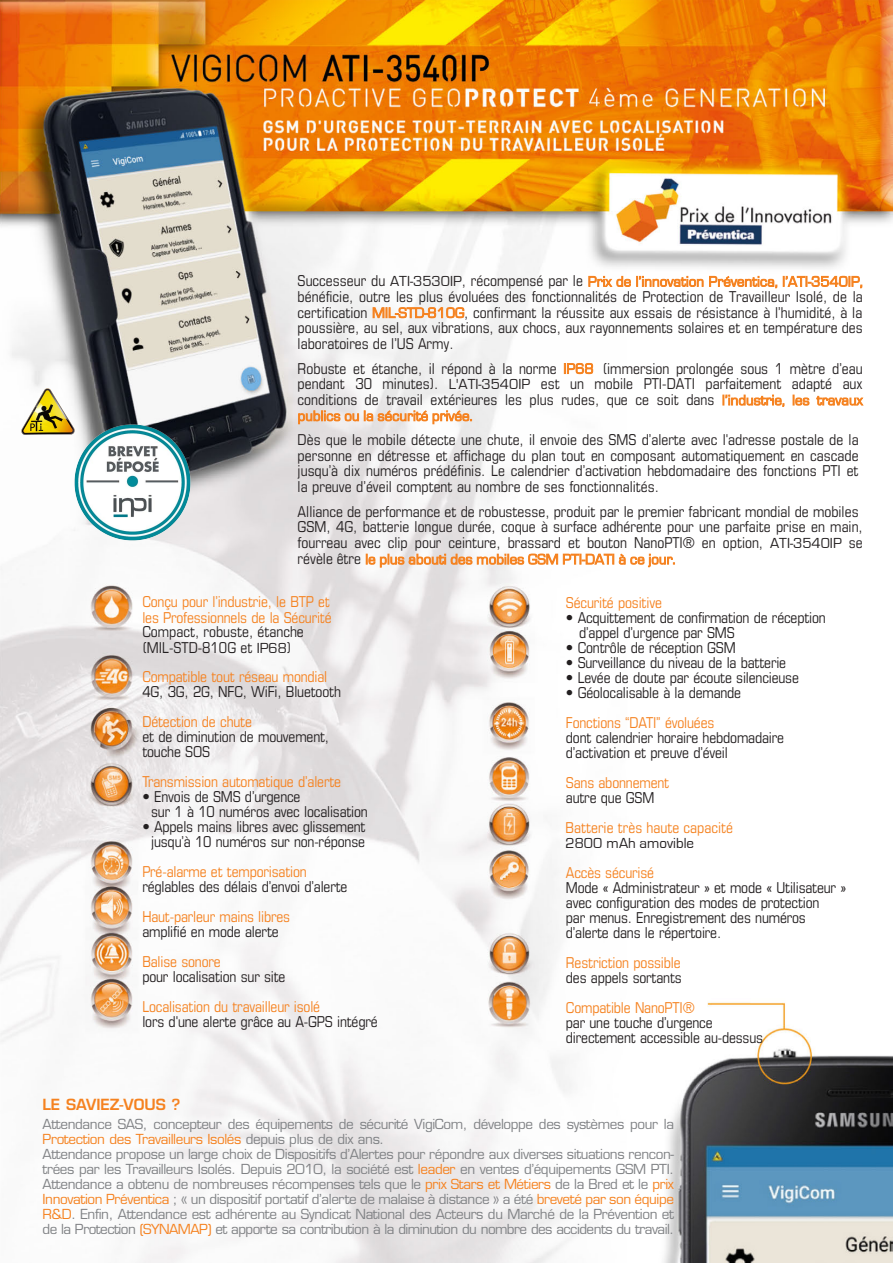
<style>
.page{position:relative;width:893px;height:1263px;background:#fff}
.page>*{position:absolute;margin:0;border:0;box-sizing:border-box;transform-origin:0 0}
.t1{font:condensed 15px/15px "Eurostile";letter-spacing:-.01em;color:#231f20}
.t2{font:condensed 15px/15.1px "Eurostile";letter-spacing:-.01em;color:#f58220}
.t3{font:15px "Eurostile";color:#231f20}
.t4{font:600 15px "Eurostile";color:#f58220}
.t5{font:13.5px/15px "Eurostile";letter-spacing:-.03em;color:#808285}
.s1{font-stretch:normal}
.s2{font-stretch:normal;color:#f58220}
.s3{color:#f58220}
</style>
<div class="page">
<img style="left:0;top:0;width:892px;height:1263px">
<img style="left:69px;top:418px;width:127px;height:128px">
<img style="left:21px;top:388px;width:55px;height:49px">
<p class="t1" style="left:298px;top:274px;width:567px;line-height:15.6px;text-align:justify">Successeur du <span class="s1">ATI-3530IP</span>, récompensé par le <span class="s2">Prix de l’innovation Préventica, l’ATI-3540IP, </span>bénéficie, outre les plus évoluées des fonctionnalités de Protection de Travailleur Isolé, de la certification <span class="s2">MIL-STD-810G</span>, confirmant la réussite aux essais de résistance à l’humidité, à la poussière, au sel, aux vibrations, aux chocs, aux rayonnements solaires et en température des laboratoires de l’US Army.</p>
<p class="t1" style="left:298px;top:362px;width:566px;line-height:15.8px;text-align:justify">Robuste et étanche, il répond à la norme <span class="s2">IP68</span> (immersion prolongée sous 1 mètre d’eau pendant 30 minutes). <span class="s1">L'ATI-3540IP</span> est un mobile PTI-DATI parfaitement adapté aux conditions de travail extérieures les plus rudes, que ce soit dans <span class="s2">l’industrie, les travaux publics ou la sécurité privée.</span></p>
<p class="t1" style="left:298px;top:433px;width:562px;line-height:15.8px;text-align:justify">Dès que le mobile détecte une chute, il envoie des SMS d’alerte avec l'adresse postale de la personne en détresse et affichage du plan tout en composant automatiquement en cascade jusqu’à dix numéros prédéfinis. Le calendrier d’activation hebdomadaire des fonctions PTI et la preuve d’éveil comptent au nombre de ses fonctionnalités.</p>
<p class="t1" style="left:298px;top:504px;width:567px;line-height:15.9px">Alliance de performance et de robustesse, produit par le premier fabricant mondial de mobiles GSM, 4G, batterie longue durée, coque à surface adhérente pour une parfaite prise en main, fourreau avec clip pour ceinture, brassard et bouton NanoPTI® en option, <span class="s1">ATI-3540IP</span> se révèle être <span class="s2">le plus abouti des mobiles GSM PTI-DATI à ce jour.</span></p>
<p class="t2" style="left:142px;top:596px;width:191px">Conçu pour l’industrie, le BTP et les Professionnels de la Sécurité</p>
<p class="t1" style="left:142px;top:626px;width:163px">Compact, robuste, étanche (MIL-STD-810G et <span class="s1">IP68</span>)</p>
<p class="t2" style="left:142px;top:671px;width:186px">Compatible tout réseau mondial</p>
<p class="t1" style="left:142px;top:686px;width:200px">4G, 3G, 2G, NFC, WiFi, Bluetooth</p>
<p class="t2" style="left:142px;top:716px;width:111px">Détection de chute</p>
<p class="t1" style="left:142px;top:731px;width:188px">et de diminution de mouvement, touche SOS</p>
<p class="t2" style="left:142px;top:776px;width:200px">Transmission automatique d’alerte</p>
<p class="t1" style="left:151px;top:791px;width:218px;text-indent:-9px">• Envois de SMS d’urgence<br>sur 1 à 10 numéros avec localisation</p>
<p class="t1" style="left:142px;top:821px;width:225px;text-align:center">• Appels mains libres avec glissement jusqu’à 10 numéros sur non-réponse</p>
<p class="t2" style="left:142px;top:866px;width:166px">Pré-alarme et temporisation</p>
<p class="t1" style="left:142px;top:881px;width:207px">réglables des délais d’envoi d’alerte</p>
<p class="t2" style="left:142px;top:911px;width:149px">Haut-parleur mains libres</p>
<p class="t1" style="left:142px;top:926px;width:138px">amplifié en mode alerte</p>
<p class="t2" style="left:142px;top:956px;width:80px">Balise sonore</p>
<p class="t1" style="left:142px;top:971px;width:145px">pour localisation sur site</p>
<p class="t2" style="left:142px;top:1001px;width:179px">Localisation du travailleur isolé</p>
<p class="t1" style="left:142px;top:1016px;width:237px">lors d'une alerte grâce au A-GPS intégré</p>
<p class="t2" style="left:566px;top:596px;width:98px">Sécurité positive</p>
<p class="t1" style="left:579px;top:611px;width:248px;text-indent:-13px">• Acquittement de confirmation de réception d’appel d’urgence par SMS</p>
<p class="t1" style="left:566px;top:641px;width:171px">• Contrôle de réception GSM</p>
<p class="t1" style="left:566px;top:656px;width:222px">• Surveillance du niveau de la batterie</p>
<p class="t1" style="left:566px;top:671px;width:235px">• Levée de doute par écoute silencieuse</p>
<p class="t1" style="left:566px;top:686px;width:177px">• Géolocalisable à la demande</p>
<p class="t2" style="left:566px;top:716px;width:150px">Fonctions “DATI” évoluées</p>
<p class="t1" style="left:566px;top:731px;width:220px">dont calendrier horaire hebdomadaire d’activation et preuve d’éveil</p>
<p class="t2" style="left:566px;top:776px;width:105px">Sans abonnement</p>
<p class="t1" style="left:566px;top:791px;width:90px">autre que GSM</p>
<p class="t2" style="left:566px;top:821px;width:169px">Batterie très haute capacité</p>
<p class="t3" style="left:566px;top:835px;width:130px">2800 mAh amovible</p>
<p class="t2" style="left:566px;top:866px;width:90px">Accès sécurisé</p>
<p class="t1" style="left:566px;top:881px;width:282px">Mode « Administrateur » et mode « Utilisateur » avec configuration des modes de protection<br>par menus. Enregistrement des numéros d’alerte dans le répertoire.</p>
<p class="t2" style="left:566px;top:956px;width:116px">Restriction possible</p>
<p class="t1" style="left:566px;top:971px;width:117px">des appels sortants</p>
<p class="t2" style="left:566px;top:1001px;width:130px">Compatible NanoPTI®</p>
<p class="t1" style="left:566px;top:1016px;width:199px">par une touche d’urgence directement accessible au-dessus</p>
<p class="t4" style="left:43px;top:1099px;width:140px">LE SAVIEZ-VOUS ?</p>
<p class="t5" style="left:42px;top:1118px;width:633px">Attendance SAS, concepteur des équipements de sécurité VigiCom, développe des systèmes pour la <span class="s3">Protection des Travailleurs Isolés</span> depuis plus de dix ans.<br>Attendance propose un large choix de Dispositifs d’Alertes pour répondre aux diverses situations rencon&shy;trées par les Travailleurs Isolés. Depuis 2010, la société est <span class="s3">leader</span> en ventes d’équipements GSM PTI.<br>Attendance a obtenu de nombreuses récompenses tels que le <span class="s3">prix Stars et Métiers</span> de la Bred et le <span class="s3">prix Innovation Préventica</span> ; « un dispositif portatif d’alerte de malaise à distance » a été <span class="s3">breveté par son équipe R&amp;D</span>. Enfin, Attendance est adhérente au Syndicat National des Acteurs du Marché de la Prévention et de la Protection <span class="s3">(SYNAMAP)</span> et apporte sa contribution à la diminution du nombre des accidents du travail.</p>
</div>
